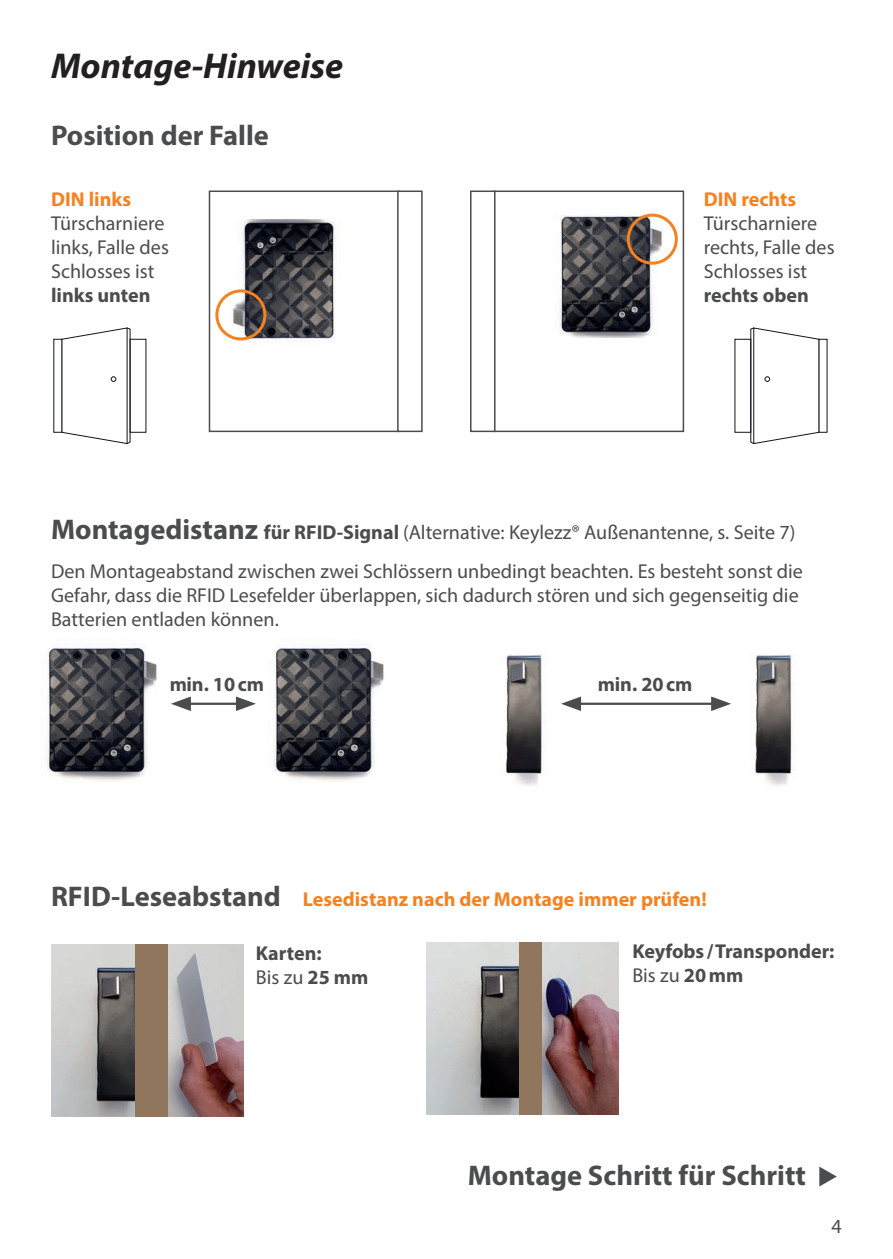
<style>
.page{position:relative;width:893px;height:1259px;background:#fff}
.page>*{position:absolute;margin:0;border:0;box-sizing:border-box;transform-origin:0 0}
.t1{font:italic 700 36px "Myriad Pro";color:#231f20}
.t2{font:700 28.5px "Myriad Pro";color:#4b4c4d}
.t3{font:20.1px/24px "Myriad Pro";color:#4b4c4d}
.t4{font:700 20.1px/24px "Myriad Pro";color:#4b4c4d}
.t5{font:700 20.1px "Myriad Pro";color:#f58220}
.s1{font-weight:700;font-size:28.5px}
.s2{font-weight:700}
.s3{font-size:28.5px;color:#4b4c4d}
.s4{font-weight:400}
</style>
<div class="page">
<img style="left:51px;top:945px;width:192px;height:172px">
<div style="left:135px;top:945px;width:33px;height:172px;background:#90765d"></div>
<img style="left:426px;top:942px;width:192px;height:172px">
<div style="left:519px;top:942px;width:23px;height:172px;background:#90765d"></div>
<hr style="left:186px;top:702px;width:55px;height:3px;background:#4b4c4d">
<svg style="left:171px;top:696px;width:20px;height:15px"></svg>
<svg style="left:236px;top:696px;width:20px;height:15px"></svg>
<img style="left:506px;top:654px;width:76px;height:132px">
<img style="left:46px;top:644px;width:111px;height:138px">
<img style="left:755px;top:654px;width:37px;height:132px">
<hr style="left:576px;top:702px;width:140px;height:3px;background:#4b4c4d">
<svg style="left:561px;top:696px;width:20px;height:15px"></svg>
<svg style="left:711px;top:696px;width:20px;height:15px"></svg>
<div style="left:209px;top:190px;width:191px;height:242px;border:2px solid #4b4c4d"></div>
<div style="left:493px;top:190px;width:191px;height:242px;border:2px solid #4b4c4d"></div>
<div style="left:397px;top:190px;width:26px;height:242px;background:#fff;border:2px solid #4b4c4d"></div>
<div style="left:470px;top:190px;width:25px;height:242px;background:#fff;border:2px solid #4b4c4d"></div>
<img style="left:229px;top:219px;width:107px;height:123px">
<img style="left:558px;top:213px;width:108px;height:125px">
<div style="left:215px;top:289px;width:51px;height:51px;border:3px solid #f58220;border-radius:50%"></div>
<div style="left:627px;top:214px;width:51px;height:51px;border:3px solid #f58220;border-radius:50%"></div>
<svg style="left:61px;top:327px;width:70px;height:117px"></svg>
<svg style="left:750px;top:327px;width:70px;height:117px"></svg>
<img style="left:273px;top:644px;width:111px;height:138px">
<h1 class="t1" style="left:51px;top:42px;width:294px">Montage-Hinweise</h1>
<h2 class="t2" style="left:51px;top:116px;width:219px">Position der Falle</h2>
<p class="t5" style="left:51px;top:186px;width:82px">DIN links</p>
<p class="t3" style="left:51px;top:211px;width:119px">Türscharniere links, Falle des<br>Schlosses ist</p>
<p class="t4" style="left:51px;top:283px;width:101px">links unten</p>
<p class="t5" style="left:704px;top:186px;width:94px">DIN rechts</p>
<p class="t3" style="left:704px;top:211px;width:132px">Türscharniere rechts, Falle des<br>Schlosses ist</p>
<p class="t4" style="left:704px;top:283px;width:107px">rechts oben</p>
<p class="t3" style="left:51px;top:520px;width:746px"><span class="s1">Montagedistanz</span> <span class="s2">für RFID-Signal</span> (Alternative: Keylezz® Außenantenne, s. Seite 7)</p>
<p class="t3" style="left:779px;top:520px;width:28px">12)</p>
<p class="t3" style="left:51px;top:558px;width:753px">Den Montageabstand zwischen zwei Schlössern unbedingt beachten. Es besteht sonst die<br>Gefahr, dass die RFID Lesefelder überlappen, sich dadurch stören und sich gegenseitig die<br>Batterien entladen können.</p>
<p class="t4" style="left:169px;top:672px;width:97px">min. 10 cm</p>
<p class="t4" style="left:597px;top:672px;width:97px">min. 20 cm</p>
<p class="t5" style="left:51px;top:886px;width:657px"><span class="s3">RFID-Leseabstand</span> Lesedistanz nach der Montage immer prüfen!</p>
<p class="t4" style="left:256px;top:940px;width:114px">Karten:<br><span class="s4">Bis zu</span> 25 mm</p>
<p class="t4" style="left:632px;top:938px;width:204px">Keyfobs / Transponder:<br><span class="s4">Bis zu</span> 20 mm</p>
<h2 class="t2" style="left:468px;top:1157px;width:372px">Montage Schritt für Schritt ◆</h2>
<p class="t3" style="left:832px;top:1214px;width:12px">9</p>
<p class="t3" style="left:832px;top:1214px;width:12px">4</p>
</div>
